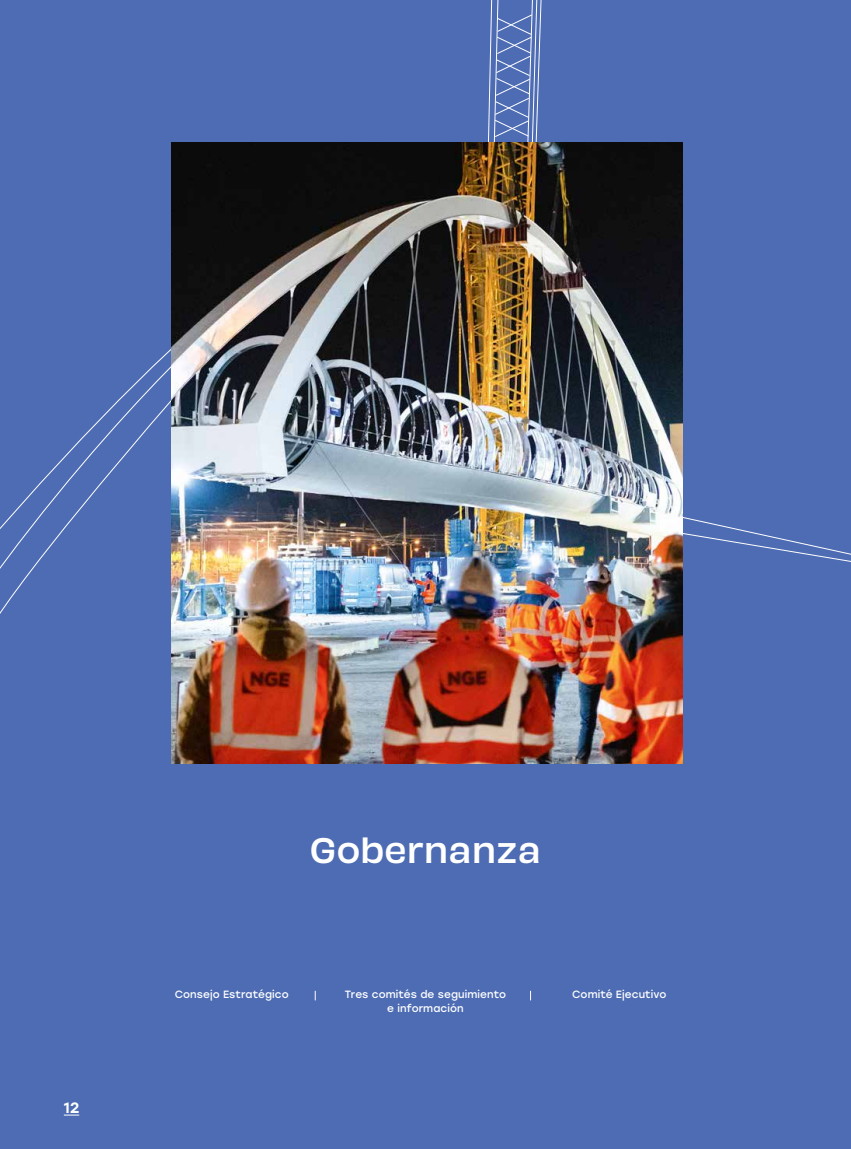
<style>
.page{position:relative;width:851px;height:1149px;background:#fff}
.page>*{position:absolute;margin:0;border:0;box-sizing:border-box;transform-origin:0 0}
.t1{font:500 33px "Obviously";color:#fff}
.t2{font:500 15px "Stolzl";color:#fff}
.t3{font:10.5px/13.5px "Stolzl";letter-spacing:.01em;color:#fff;text-align:center}
</style>
<div class="page">
<div style="left:0;top:0;width:850px;height:1148px;background:#4d6cb3"></div>
<svg style="left:0;top:365px;width:171px;height:249px"></svg>
<svg style="left:488px;top:0;width:54px;height:142px"></svg>
<svg style="left:682px;top:511px;width:168px;height:54px"></svg>
<img style="left:171px;top:142px;width:511px;height:621px">
<svg style="left:64px;top:1114px;width:15px;height:1px"></svg>
<h2 class="t2" style="left:64px;top:1096px;width:17px">12</h2>
<h1 class="t1" style="left:310px;top:824px;width:233px">Gobernanza</h1>
<p class="t3" style="left:175px;top:986px;width:115px">Consejo Estratégico</p>
<p class="t3" style="left:345px;top:986px;width:163px">Tres comités de seguimiento e información</p>
<p class="t3" style="left:572px;top:986px;width:96px">Comité Ejecutivo</p>
</div>
